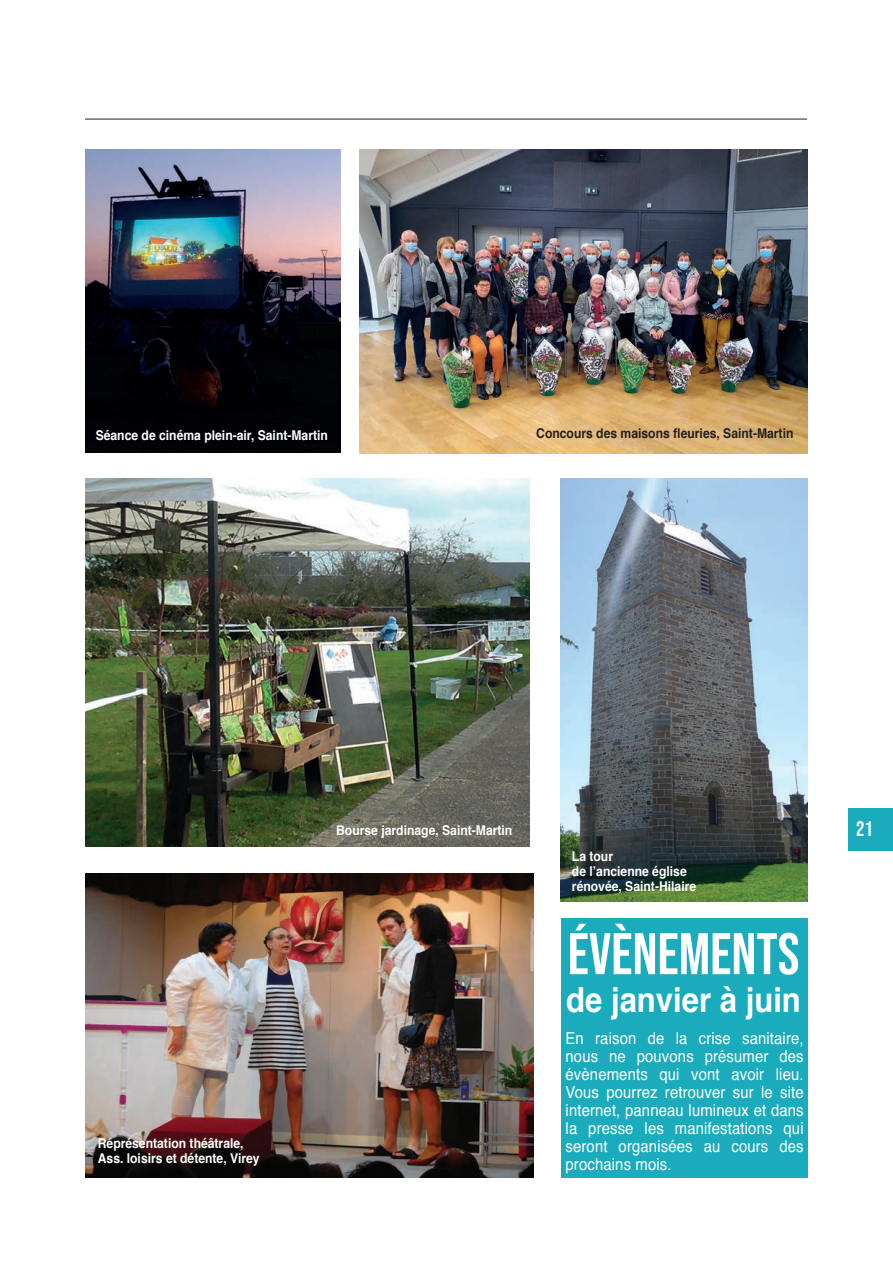
<style>
.page{position:relative;width:893px;height:1263px;background:#fff}
.page>*{position:absolute;margin:0;border:0;box-sizing:border-box;transform-origin:0 0}
.t1{font:58.5px "Bebas Neue";color:#fff}
.t2{font:700 34.5px "Helvetica";color:#fff;scale:.9 1}
.t3{font:21px "Bebas Neue";color:#fff}
.t4{font:16.5px/18px "Helvetica";letter-spacing:.01em;color:#fff;text-align:justify;scale:.9 1}
.t5{font:700 13.5px/15px "Helvetica";color:#fff;scale:.9 1}
.t6{font:700 13.5px "Helvetica";color:#231f20;scale:.9 1}
</style>
<div class="page">
<div style="left:561px;top:918px;width:247px;height:260px;background:#1aacbc"></div>
<div style="left:848px;top:808px;width:45px;height:43px;background:#1aacbc"></div>
<hr style="left:85px;top:119px;width:722px;height:1px;background:#231f20">
<img style="left:85px;top:874px;width:449px;height:304px">
<img style="left:561px;top:478px;width:247px;height:423px">
<img style="left:359px;top:150px;width:449px;height:303px">
<img style="left:85px;top:479px;width:444px;height:367px">
<img style="left:85px;top:150px;width:255px;height:303px">
<p class="t5" style="left:96px;top:427px;width:260px">Séance de cinéma plein-air, Saint-Martin</p>
<p class="t6" style="left:536px;top:423px;width:287px">Concours des maisons fleuries, Saint-Martin</p>
<p class="t5" style="left:98px;top:1135px;width:181px">Réprésentation théâtrale,<br>Ass. loisirs et détente, Virey</p>
<p class="t5" style="left:336px;top:823px;width:197px">Bourse jardinage, Saint-Martin</p>
<p class="t5" style="left:572px;top:849px;width:140px">La tour<br>de l’ancienne église rénovée, Saint-Hilaire</p>
<h1 class="t1" style="left:568px;top:921px;width:233px">ÉVÈNEMENTS</h1>
<h2 class="t2" style="left:566px;top:972px;width:262px">de janvier à juin</h2>
<p class="t4" style="left:566px;top:1029px;width:266px">En raison de la crise sanitaire, nous ne pouvons présumer des évènements qui vont avoir lieu.<br>Vous pourrez retrouver sur le site internet, panneau lumineux et dans la presse les manifestations qui seront organisées au cours des prochains mois.</p>
<p class="t3" style="left:856px;top:817px;width:18px">21</p>
</div>
